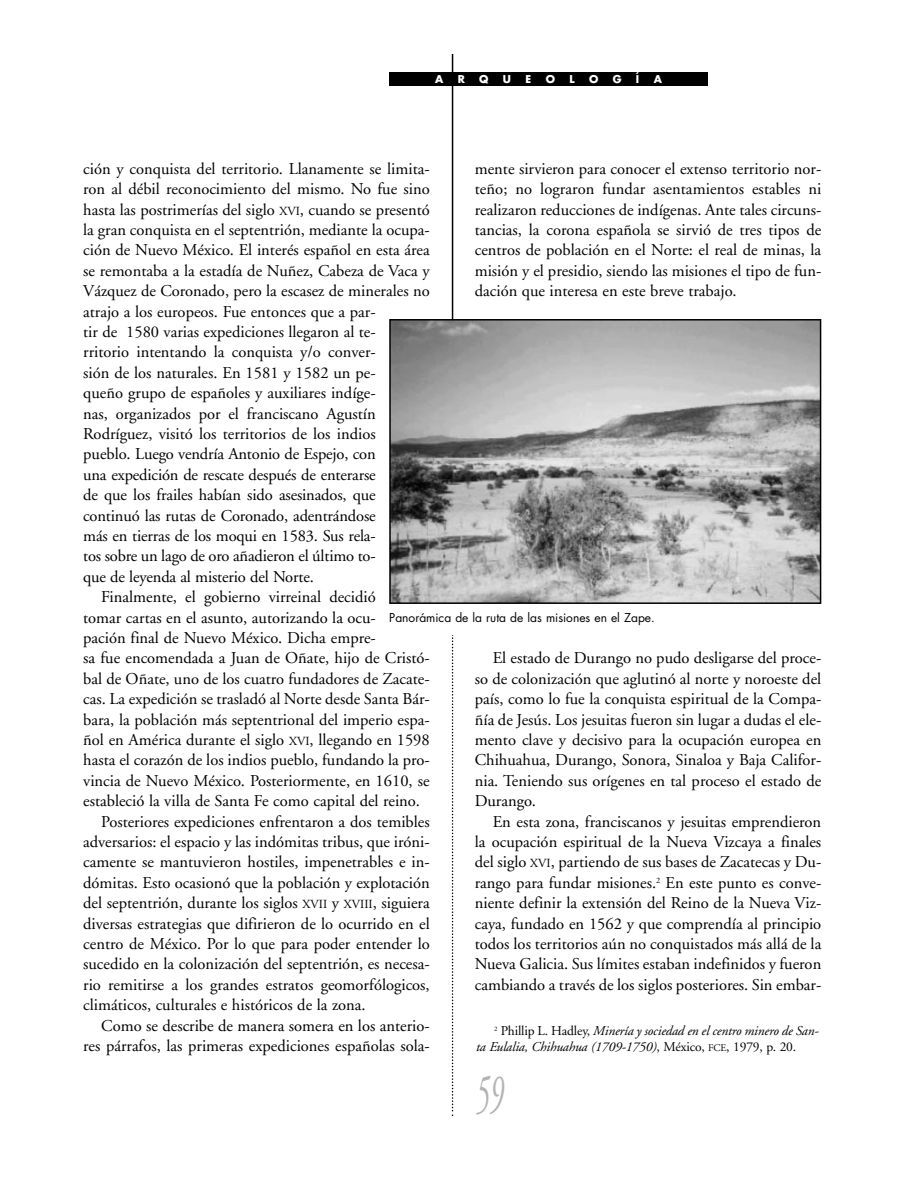
<style>
.page{position:relative;width:918px;height:1188px;background:#fff}
.page>*{position:absolute;margin:0;border:0;box-sizing:border-box;transform-origin:0 0}
.t1{font:italic 54px "Adobe Garamond";color:#b3b3b3;scale:.5 1}
.t2{font:16.5px/20.4px "Adobe Garamond";color:#000;text-align:justify}
.t3{font:italic 13.5px/15.9px "Adobe Garamond";letter-spacing:-.01em;color:#000}
.t4{font:12px "Futura";color:#000}
.t5{font:700 10.5px "Futura";color:#fff}
.s1{font-size:12.3px}
.s2{font-style:normal}
.s3{font-style:normal;font-size:10.2px}
</style>
<div class="page">
<hr style="left:452px;top:54px;width:1px;height:306px;background:#000">
<svg style="left:452px;top:635px;width:1px;height:481px"></svg>
<div style="left:389px;top:72px;width:319px;height:14px;background:#000"></div>
<img style="left:392px;top:322px;width:426px;height:279px">
<div style="left:389px;top:319px;width:432px;height:285px;border:2px solid #000"></div>
<p class="t5" style="left:435px;top:74px;width:10px">A</p>
<p class="t5" style="left:458px;top:74px;width:9px">R</p>
<p class="t5" style="left:479px;top:74px;width:11px">Q</p>
<p class="t5" style="left:503px;top:74px;width:10px">U</p>
<p class="t5" style="left:526px;top:74px;width:7px">E</p>
<p class="t5" style="left:546px;top:74px;width:11px">O</p>
<p class="t5" style="left:569px;top:74px;width:7px">L</p>
<p class="t5" style="left:589px;top:74px;width:11px">O</p>
<p class="t5" style="left:613px;top:74px;width:10px">G</p>
<p class="t5" style="left:636px;top:74px;width:5px">Í</p>
<p class="t5" style="left:654px;top:74px;width:10px">A</p>
<p class="t2" style="left:83px;top:160px;width:348px">ción y conquista del territorio. Llanamente se limita-</p>
<p class="t2" style="left:83px;top:180px;width:348px">ron al débil reconocimiento del mismo. No fue sino</p>
<p class="t2" style="left:83px;top:201px;width:348px">hasta las postrimerías del siglo <span class="s1">XVI</span>, cuando se presentó</p>
<p class="t2" style="left:83px;top:221px;width:348px">la gran conquista en el septentrión, mediante la ocupa-</p>
<p class="t2" style="left:83px;top:242px;width:348px">ción de Nuevo México. El interés español en esta área</p>
<p class="t2" style="left:83px;top:262px;width:348px">se remontaba a la estadía de Nuñez, Cabeza de Vaca y</p>
<p class="t2" style="left:83px;top:282px;width:348px">Vázquez de Coronado, pero la escasez de minerales no</p>
<p class="t2" style="left:83px;top:303px;width:294px">atrajo a los europeos. Fue entonces que a par-</p>
<p class="t2" style="left:83px;top:323px;width:294px">tir de 1580 varias expediciones llegaron al te-</p>
<p class="t2" style="left:83px;top:344px;width:294px">rritorio intentando la conquista y/o conver-</p>
<p class="t2" style="left:83px;top:364px;width:294px">sión de los naturales. En 1581 y 1582 un pe-</p>
<p class="t2" style="left:83px;top:384px;width:294px">queño grupo de españoles y auxiliares indíge-</p>
<p class="t2" style="left:83px;top:405px;width:294px">nas, organizados por el franciscano Agustín</p>
<p class="t2" style="left:83px;top:425px;width:294px">Rodríguez, visitó los territorios de los indios</p>
<p class="t2" style="left:83px;top:446px;width:294px">pueblo. Luego vendría Antonio de Espejo, con</p>
<p class="t2" style="left:83px;top:466px;width:294px">una expedición de rescate después de enterarse</p>
<p class="t2" style="left:83px;top:486px;width:294px">de que los frailes habían sido asesinados, que</p>
<p class="t2" style="left:83px;top:507px;width:294px">continuó las rutas de Coronado, adentrándose</p>
<p class="t2" style="left:83px;top:527px;width:294px">más en tierras de los moqui en 1583. Sus rela-</p>
<p class="t2" style="left:83px;top:548px;width:294px">tos sobre un lago de oro añadieron el último to-</p>
<p class="t2" style="left:83px;top:568px;width:232px">que de leyenda al misterio del Norte.</p>
<p class="t2" style="left:101px;top:588px;width:276px">Finalmente, el gobierno virreinal decidió</p>
<p class="t2" style="left:83px;top:609px;width:294px">tomar cartas en el asunto, autorizando la ocu-</p>
<p class="t2" style="left:83px;top:629px;width:294px">pación final de Nuevo México. Dicha empre-</p>
<p class="t2" style="left:83px;top:650px;width:348px">sa fue encomendada a Juan de Oñate, hijo de Cristó-</p>
<p class="t2" style="left:83px;top:670px;width:348px">bal de Oñate, uno de los cuatro fundadores de Zacate-</p>
<p class="t2" style="left:83px;top:690px;width:348px">cas. La expedición se trasladó al Norte desde Santa Bár-</p>
<p class="t2" style="left:83px;top:711px;width:348px">bara, la población más septentrional del imperio espa-</p>
<p class="t2" style="left:83px;top:731px;width:348px">ñol en América durante el siglo <span class="s1">XVI</span>, llegando en 1598</p>
<p class="t2" style="left:83px;top:752px;width:348px">hasta el corazón de los indios pueblo, fundando la pro-</p>
<p class="t2" style="left:83px;top:772px;width:348px">vincia de Nuevo México. Posteriormente, en 1610, se</p>
<p class="t2" style="left:83px;top:792px;width:338px">estableció la villa de Santa Fe como capital del reino.</p>
<p class="t2" style="left:101px;top:813px;width:330px">Posteriores expediciones enfrentaron a dos temibles</p>
<p class="t2" style="left:83px;top:833px;width:348px">adversarios: el espacio y las indómitas tribus, que iróni-</p>
<p class="t2" style="left:83px;top:854px;width:348px">camente se mantuvieron hostiles, impenetrables e in-</p>
<p class="t2" style="left:83px;top:874px;width:348px">dómitas. Esto ocasionó que la población y explotación</p>
<p class="t2" style="left:83px;top:894px;width:348px">del septentrión, durante los siglos <span class="s1">XVII</span> y <span class="s1">XVIII</span>, siguiera</p>
<p class="t2" style="left:83px;top:915px;width:348px">diversas estrategias que difirieron de lo ocurrido en el</p>
<p class="t2" style="left:83px;top:935px;width:348px">centro de México. Por lo que para poder entender lo</p>
<p class="t2" style="left:83px;top:956px;width:348px">sucedido en la colonización del septentrión, es necesa-</p>
<p class="t2" style="left:83px;top:976px;width:348px">rio remitirse a los grandes estratos geomorfólogicos,</p>
<p class="t2" style="left:83px;top:996px;width:284px">climáticos, culturales e históricos de la zona.</p>
<p class="t2" style="left:101px;top:1017px;width:330px">Como se describe de manera somera en los anterio-</p>
<p class="t2" style="left:83px;top:1037px;width:348px">res párrafos, las primeras expediciones españolas sola-</p>
<p class="t2" style="left:475px;top:160px;width:348px">mente sirvieron para conocer el extenso territorio nor&shy;teño; no lograron fundar asentamientos estables ni realizaron reducciones de indígenas. Ante tales circuns&shy;tancias, la corona española se sirvió de tres tipos de centros de población en el Norte: el real de minas, la misión y el presidio, siendo las misiones el tipo de fun&shy;dación que interesa en este breve trabajo.</p>
<p class="t4" style="left:389px;top:612px;width:267px">Panorámica de la ruta de las misiones en el Zape.</p>
<p class="t2" style="left:475px;top:650px;width:348px;text-indent:18px">El estado de Durango no pudo desligarse del proce&shy;so de colonización que aglutinó al norte y noroeste del país, como lo fue la conquista espiritual de la Compa&shy;ñía de Jesús. Los jesuitas fueron sin lugar a dudas el ele&shy;mento clave y decisivo para la ocupación europea en Chihuahua, Durango, Sonora, Sinaloa y Baja Califor&shy;nia. Teniendo sus orígenes en tal proceso el estado de Durango.</p>
<p class="t2" style="left:475px;top:813px;width:348px;text-indent:18px">En esta zona, franciscanos y jesuitas emprendieron la ocupación espiritual de la Nueva Vizcaya a finales del siglo <span class="s1">XVI</span>, partiendo de sus bases de Zacatecas y Du&shy;rango para fundar misiones.<sup>2</sup> En este punto es conve&shy;niente definir la extensión del Reino de la Nueva Viz&shy;caya, fundado en 1562 y que comprendía al principio todos los territorios aún no conquistados más allá de la Nueva Galicia. Sus límites estaban indefinidos y fueron cambiando a través de los siglos posteriores. Sin embar-</p>
<p class="t3" style="left:476px;top:1024px;width:344px;text-indent:18px"><sup>2</sup> <span class="s2">Phillip L. Hadley,</span> Minería y sociedad en el centro minero de San&shy;ta Eulalia, Chihuahua (1709-1750)<span class="s2">, México,</span> <span class="s3">FCE</span><span class="s2">, 1979, p. 20.</span></p>
<h1 class="t1" style="left:476px;top:1073px;width:55px">59</h1>
</div>
